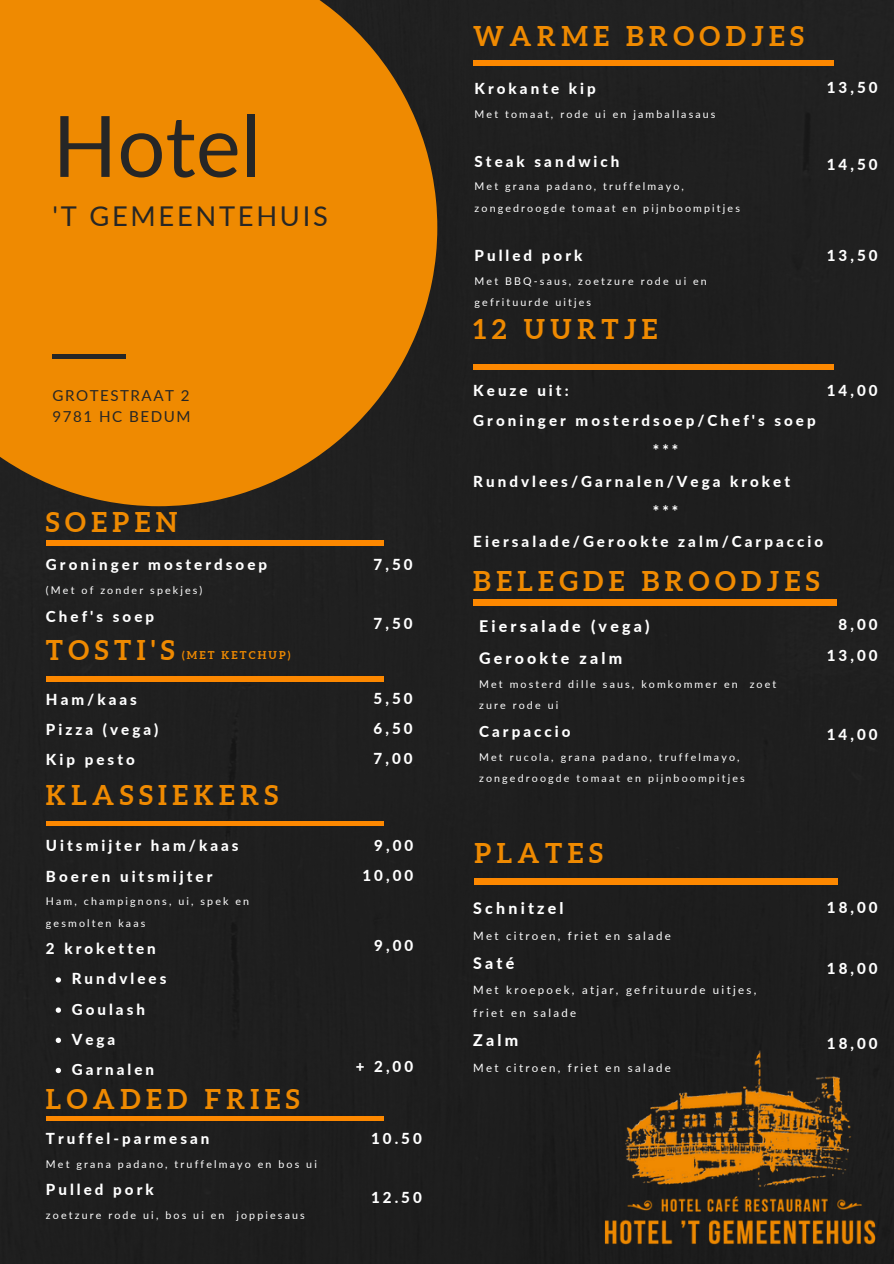
<style>
.page{position:relative;width:894px;height:1264px;background:#fff}
.page>*{position:absolute;margin:0;border:0;box-sizing:border-box;transform-origin:0 0}
.t1{font:84.75px "Lato";color:#262626}
.t2{font:700 27.3px "Aleo";letter-spacing:.2em;color:#ef8a01}
.t3{font:27.3px "Lato";letter-spacing:.1em;color:#262626}
.t4{font:800 15.9px "Lato";letter-spacing:.2em;color:#fff}
.t5{font:800 15.15px/30.2px "Lato";letter-spacing:.2em;color:#fff;text-align:right}
.t6{font:15.15px/20.2px "Lato";letter-spacing:.1em;color:#262626}
.t7{font:11.4px/23px "Lato";letter-spacing:.2em;color:#fff}
.t8{font:700 10.8px "Aleo";letter-spacing:.2em;color:#ef8a01}
.t9{font:10.65px/21.3px "Lato";letter-spacing:.2em;color:#fff}
</style>
<div class="page">
<div style="left:0;top:0;width:893px;height:1263px;background:#1f1f1f"></div>
<svg style="left:0;top:0;width:437px;height:506px;background:#d57d04"></svg>
<div style="left:53px;top:354px;width:73px;height:5px;background:#262626"></div>
<hr style="left:46px;top:541px;width:337px;height:4px;background:#fd8800">
<div style="left:46px;top:676px;width:337px;height:5px;background:#fd8800"></div>
<div style="left:46px;top:821px;width:337px;height:5px;background:#fd8800"></div>
<div style="left:473px;top:60px;width:360px;height:6px;background:#fd8800"></div>
<div style="left:473px;top:364px;width:360px;height:6px;background:#fd8800"></div>
<div style="left:473px;top:599px;width:363px;height:6px;background:#fd8800"></div>
<div style="left:474px;top:878px;width:363px;height:6px;background:#fd8800"></div>
<img style="left:584px;top:919px;width:309px;height:344px">
<svg style="left:56px;top:977px;width:5px;height:5px"></svg>
<svg style="left:56px;top:1007px;width:5px;height:5px"></svg>
<svg style="left:56px;top:1037px;width:5px;height:5px"></svg>
<svg style="left:56px;top:1067px;width:5px;height:6px"></svg>
<hr style="left:46px;top:1116px;width:337px;height:4px;background:#fd8800">
<h1 class="t1" style="left:53px;top:93px;width:209px">Hotel</h1>
<h3 class="t3" style="left:53px;top:199px;width:277px">'T GEMEENTEHUIS</h3>
<p class="t6" style="left:53px;top:385px;width:139px">GROTESTRAAT 2<br>9781 HC BEDUM</p>
<h6 class="t2" style="left:46px;top:506px;width:133px">SOEPEN</h6>
<h4 class="t5" style="left:46px;top:549px;width:223px">Groninger mosterdsoep</h4>
<h4 class="t9" style="left:46px;top:579px;width:158px">(Met of zonder spekjes)</h4>
<h4 class="t5" style="left:46px;top:600px;width:110px">Chef's soep</h4>
<h2 class="t2" style="left:46px;top:634px;width:130px">TOSTI'S</h2>
<p class="t8" style="left:182px;top:649px;width:110px">(MET KETCHUP)</p>
<h2 class="t5" style="left:373px;top:549px;width:40px">7,50</h2>
<p class="t5" style="left:373px;top:608px;width:40px">7,50</p>
<h5 class="t5" style="left:46px;top:683px;width:114px;text-align:left">Ham/kaas<br>Pizza (vega)<br>Kip pesto</h5>
<h5 class="t5" style="left:373px;top:683px;width:40px;line-height:29.5px;text-align:justify">5,50<br>6,50<br>7,00</h5>
<p class="t2" style="left:46px;top:779px;width:234px">KLASSIEKERS</p>
<p class="t5" style="left:46px;top:830px;width:194px">Uitsmijter ham/kaas</p>
<p class="t5" style="left:46px;top:860px;width:168px">Boeren uitsmijter</p>
<h5 class="t9" style="left:46px;top:890px;width:205px">Ham, champignons, ui, spek en gesmolten kaas</h5>
<h5 class="t5" style="left:46px;top:933px;width:111px">2 kroketten</h5>
<h2 class="t5" style="left:72px;top:963px;width:96px">Rundvlees</h2>
<p class="t5" style="left:72px;top:993px;width:75px">Goulash</p>
<p class="t5" style="left:72px;top:1023px;width:45px">Vega</p>
<p class="t5" style="left:72px;top:1053px;width:84px">Garnalen</p>
<p class="t2" style="left:46px;top:1083px;width:255px">LOADED FRIES</p>
<p class="t5" style="left:46px;top:1122px;width:165px">Truffel-parmesan</p>
<p class="t9" style="left:46px;top:1153px;width:272px">Met grana padano, truffelmayo en bos ui</p>
<p class="t5" style="left:46px;top:1174px;width:109px">Pulled pork</p>
<h5 class="t9" style="left:46px;top:1204px;width:260px">zoetzure rode ui, bos ui en joppiesaus</h5>
<p class="t5" style="left:362px;top:829px;width:52px">9,00<br>10,00</p>
<p class="t5" style="left:374px;top:929px;width:40px">9,00</p>
<p class="t5" style="left:356px;top:1051px;width:59px">+ 2,00</p>
<h5 class="t5" style="left:371px;top:1122px;width:52px">10.50</h5>
<h2 class="t5" style="left:371px;top:1181px;width:52px">12.50</h2>
<p class="t2" style="left:473px;top:20px;width:332px">WARME BROODJES</p>
<p class="t5" style="left:474px;top:73px;width:123px">Krokante kip</p>
<p class="t9" style="left:474px;top:103px;width:242px">Met tomaat, rode ui en jamballasaus</p>
<h5 class="t5" style="left:474px;top:145px;width:146px">Steak sandwich</h5>
<h5 class="t9" style="left:474px;top:176px;width:267px">Met grana padano, truffelmayo, zongedroogde tomaat en pijnboompitjes</h5>
<h5 class="t5" style="left:474px;top:239px;width:109px">Pulled pork</h5>
<h2 class="t9" style="left:474px;top:270px;width:234px">Met BBQ-saus, zoetzure rode ui en gefrituurde uitjes</h2>
<h5 class="t2" style="left:473px;top:313px;width:186px">12 UURTJE</h5>
<p class="t5" style="left:826px;top:72px;width:52px">13,50</p>
<p class="t5" style="left:826px;top:149px;width:52px">14,50</p>
<p class="t5" style="left:826px;top:240px;width:52px">13,50</p>
<p class="t5" style="left:473px;top:374px;width:97px">Keuze uit:</p>
<p class="t5" style="left:473px;top:405px;width:344px">Groninger mosterdsoep/Chef's soep</p>
<p class="t5" style="left:652px;top:435px;width:27px">***</p>
<p class="t5" style="left:473px;top:466px;width:318px">Rundvlees/Garnalen/Vega kroket</p>
<p class="t5" style="left:652px;top:496px;width:27px">***</p>
<p class="t5" style="left:473px;top:526px;width:351px">Eiersalade/Gerookte zalm/Carpaccio</p>
<p class="t5" style="left:826px;top:374px;width:52px">14,00</p>
<p class="t2" style="left:473px;top:565px;width:347px">BELEGDE BROODJES</p>
<h5 class="t4" style="left:479px;top:616px;width:172px">Eiersalade (vega)</h5>
<h2 class="t4" style="left:479px;top:648px;width:144px">Gerookte zalm</h2>
<p class="t9" style="left:479px;top:673px;width:299px">Met mosterd dille saus, komkommer en zoet zure rode ui</p>
<p class="t5" style="left:479px;top:716px;width:93px">Carpaccio</p>
<p class="t9" style="left:479px;top:746px;width:267px">Met rucola, grana padano, truffelmayo, zongedroogde tomaat en pijnboompitjes</p>
<p class="t5" style="left:826px;top:609px;width:52px">8,00<br>13,00</p>
<p class="t5" style="left:826px;top:719px;width:52px">14,00</p>
<h5 class="t2" style="left:474px;top:837px;width:130px">PLATES</h5>
<h5 class="t4" style="left:473px;top:898px;width:92px">Schnitzel</h5>
<h5 class="t7" style="left:473px;top:924px;width:199px">Met citroen, friet en salade</h5>
<h2 class="t4" style="left:473px;top:952px;width:43px">Saté</h2>
<p class="t7" style="left:473px;top:978px;width:284px">Met kroepoek, atjar, gefrituurde uitjes, friet en salade</p>
<h5 class="t4" style="left:473px;top:1030px;width:46px">Zalm</h5>
<h5 class="t7" style="left:473px;top:1055px;width:199px">Met citroen, friet en salade</h5>
<h2 class="t5" style="left:826px;top:892px;width:52px">18,00</h2>
<p class="t5" style="left:826px;top:953px;width:52px">18,00</p>
<p class="t5" style="left:826px;top:1028px;width:52px">18,00</p>
</div>
